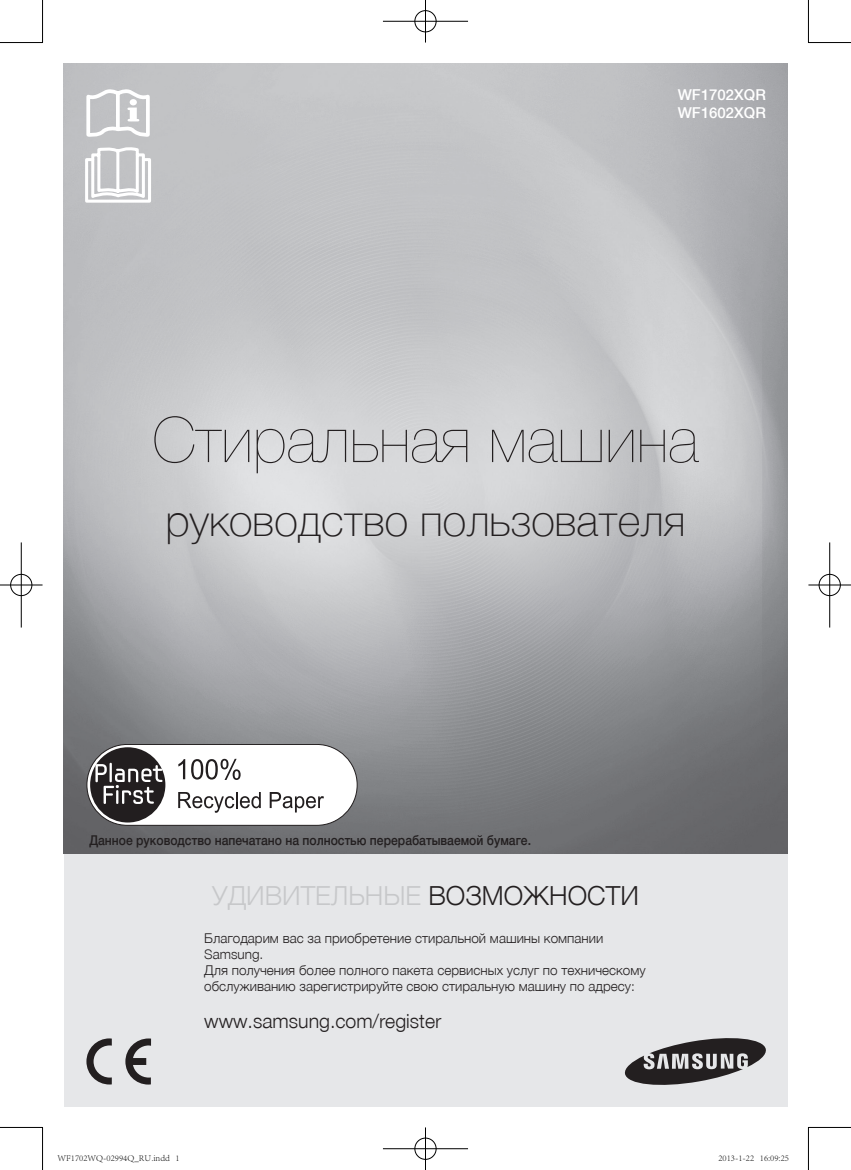
<style>
.page{position:relative;width:851px;height:1170px;background:#fff}
.page>*{position:absolute;margin:0;border:0;box-sizing:border-box;transform-origin:0 0}
.t1{font:200 63px "Helvetica Neue LTCYR";color:#231f20}
.t2{font:100 43.5px "Helvetica Neue LTCYR";color:#231f20}
.t3{font:300 26.25px "Helvetica Neue LTCYR";color:#c7c8ca}
.t4{font:300 19.5px "Helvetica Neue LTCYR";color:#231f20}
.t5{font:500 15px/18px "Helvetica Neue LTCYR";color:#fff}
.t6{font:300 13.5px/16.2px "Helvetica Neue LTCYR";color:#231f20}
.t7{font:500 13.5px "Helvetica Neue LTCYR";color:#231f20;scale:.9 1}
.t8{font:300 9px "Adobe Song Std";color:#000}
.s1{color:#231f20}
</style>
<div class="page">
<div style="left:64px;top:853px;width:723px;height:253px;background:#e6e7e9"></div>
<img style="left:64px;top:64px;width:723px;height:789px">
<svg style="left:624px;top:1038px;width:141px;height:46px"></svg>
<svg style="left:125px;top:1038px;width:26px;height:46px"></svg>
<svg style="left:86px;top:1038px;width:26px;height:46px"></svg>
<div style="left:87px;top:744px;width:270px;height:81px;background:#fff;border-radius:40px"></div>
<div style="left:86px;top:744px;width:271px;height:81px;border:1px solid #221e1f;border-radius:40px"></div>
<svg style="left:90px;top:747px;width:75px;height:75px"></svg>
<svg style="left:178px;top:759px;width:7px;height:20px"></svg>
<svg style="left:191px;top:758px;width:49px;height:22px"></svg>
<svg style="left:178px;top:792px;width:83px;height:20px"></svg>
<svg style="left:270px;top:792px;width:54px;height:20px"></svg>
<svg style="left:85px;top:89px;width:66px;height:114px"></svg>
<hr style="left:0;top:42px;width:43px;height:1px;background:#000">
<hr style="left:808px;top:42px;width:42px;height:1px;background:#000">
<hr style="left:0;top:1127px;width:43px;height:1px;background:#000">
<hr style="left:808px;top:1127px;width:42px;height:1px;background:#000">
<hr style="left:42px;top:0;width:1px;height:43px;background:#000">
<hr style="left:42px;top:1127px;width:1px;height:42px;background:#000">
<hr style="left:808px;top:0;width:1px;height:43px;background:#000">
<hr style="left:808px;top:1127px;width:1px;height:42px;background:#000">
<div style="left:414px;top:10px;width:23px;height:23px;border:2px solid #fff;border-radius:50%"></div>
<hr style="left:383px;top:20px;width:85px;height:2px;background:#fff">
<hr style="left:424px;top:0;width:2px;height:43px;background:#fff">
<div style="left:414px;top:10px;width:22px;height:22px;border:1px solid #000;border-radius:50%"></div>
<hr style="left:383px;top:21px;width:85px;height:1px;background:#000">
<hr style="left:425px;top:0;width:1px;height:43px;background:#000">
<div style="left:414px;top:1136px;width:23px;height:24px;border:2px solid #fff;border-radius:50%"></div>
<hr style="left:383px;top:1147px;width:85px;height:2px;background:#fff">
<hr style="left:424px;top:1127px;width:2px;height:42px;background:#fff">
<div style="left:414px;top:1137px;width:22px;height:22px;border:1px solid #000;border-radius:50%"></div>
<hr style="left:383px;top:1148px;width:85px;height:1px;background:#000">
<hr style="left:425px;top:1127px;width:1px;height:42px;background:#000">
<div style="left:10px;top:573px;width:23px;height:23px;border:2px solid #fff;border-radius:50%"></div>
<hr style="left:0;top:584px;width:43px;height:2px;background:#fff">
<hr style="left:20px;top:542px;width:2px;height:85px;background:#fff">
<div style="left:10px;top:574px;width:22px;height:21px;border:1px solid #000;border-radius:50%"></div>
<hr style="left:0;top:584px;width:43px;height:1px;background:#000">
<hr style="left:21px;top:542px;width:1px;height:85px;background:#000">
<div style="left:817px;top:573px;width:24px;height:23px;border:2px solid #fff;border-radius:50%"></div>
<hr style="left:808px;top:584px;width:42px;height:2px;background:#fff">
<hr style="left:828px;top:542px;width:2px;height:85px;background:#fff">
<div style="left:818px;top:574px;width:22px;height:21px;border:1px solid #000;border-radius:50%"></div>
<hr style="left:808px;top:584px;width:42px;height:1px;background:#000">
<hr style="left:829px;top:542px;width:1px;height:85px;background:#000">
<p class="t5" style="left:677px;top:86px;width:90px">WF1702XQR<br>WF1602XQR</p>
<p class="t1" style="left:152px;top:405px;width:547px">Стиральная машина</p>
<p class="t2" style="left:165px;top:496px;width:521px">руководство пользователя</p>
<p class="t7" style="left:89px;top:832px;width:492px">Данное руководство напечатано на полностью перерабатываемой бумаге.</p>
<p class="t3" style="left:212px;top:881px;width:428px">УДИВИТЕЛЬНЫЕ <span class="s1">ВОЗМОЖНОСТИ</span></p>
<p class="t6" style="left:204px;top:930px;width:443px">Благодарим вас за приобретение стиральной машины компании Samsung.<br>Для получения более полного пакета сервисных услуг по техническому обслуживанию зарегистрируйте свою стиральную машину по адресу:</p>
<p class="t4" style="left:204px;top:1009px;width:238px">www.samsung.com/register</p>
<p class="t8" style="left:58px;top:1152px;width:124px">WF1702WQ-02994Q_RU.indd 1</p>
<p class="t8" style="left:718px;top:1152px;width:72px">2013-1-22 16:09:25</p>
</div>
